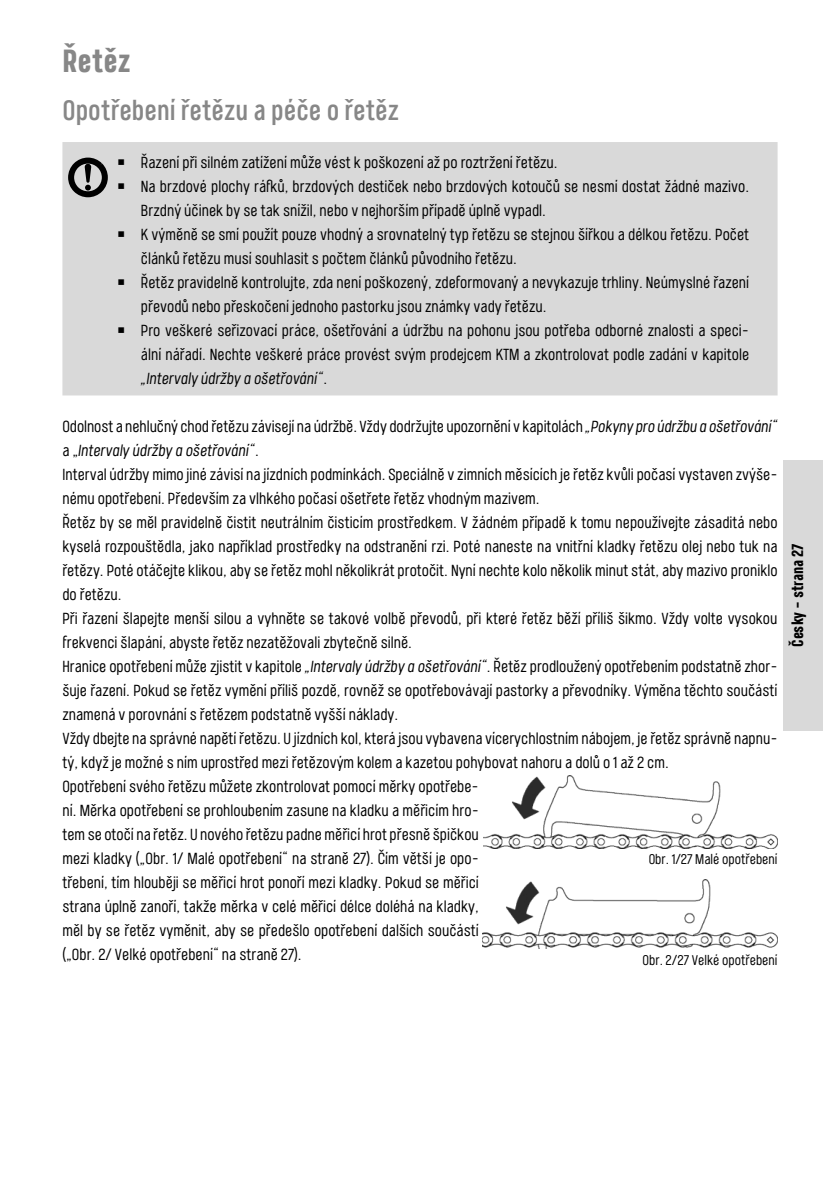
<style>
.page{position:relative;width:823px;height:1191px;background:#fff}
.page>*{position:absolute;margin:0;border:0;box-sizing:border-box;transform-origin:0 0}
.t1{font:700 32px "Port Condensed";color:#878787}
.t2{font:500 28px "Port Condensed";color:#878787}
.t3{font:16px/24px "Port Condensed";color:#000;text-align:justify}
.t4{font:italic 16px "Port Condensed";color:#000}
.t5{font:700 16px "Port Condensed";letter-spacing:-.005em;color:#000}
.t6{font:14px "Port Condensed";color:#000}
.s1{font-style:normal}
.s2{font-style:italic}
</style>
<div class="page">
<div style="left:782px;top:460px;width:40px;height:271px;background:#d9d9d9"></div>
<div style="left:62px;top:142px;width:715px;height:253px;background:#d9d9d9"></div>
<svg style="left:64px;top:155px;width:47px;height:46px;background:#8d8d8d"></svg>
<img style="left:483px;top:775px;width:294px;height:73px">
<img style="left:482px;top:879px;width:295px;height:69px">
<h1 class="t1" style="left:62px;top:40px;width:70px">Řetěz</h1>
<h2 class="t2" style="left:62px;top:92px;width:338px">Opotřebení řetězu a péče o řetěz</h2>
<p class="t3" style="left:118px;top:150px;width:440px">￭ Řazení při silném zatížení může vést k poškození až po roztržení řetězu.</p>
<p class="t3" style="left:118px;top:174px;width:632px">￭ Na brzdové plochy ráfků, brzdových destiček nebo brzdových kotoučů se nesmí dostat žádné mazivo.</p>
<p class="t3" style="left:141px;top:198px;width:406px">Brzdný účinek by se tak snížil, nebo v nejhorším případě úplně vypadl.</p>
<p class="t3" style="left:118px;top:222px;width:632px">￭ K výměně se smí použít pouze vhodný a srovnatelný typ řetězu se stejnou šířkou a délkou řetězu. Počet</p>
<p class="t3" style="left:141px;top:246px;width:377px">článků řetězu musí souhlasit s počtem článků původního řetězu.</p>
<p class="t3" style="left:118px;top:270px;width:632px">￭ Řetěz pravidelně kontrolujte, zda není poškozený, zdeformovaný a nevykazuje trhliny. Neúmyslné řazení</p>
<p class="t3" style="left:141px;top:294px;width:407px">převodů nebo přeskočení jednoho pastorku jsou známky vady řetězu.</p>
<p class="t3" style="left:118px;top:318px;width:632px">￭ Pro veškeré seřizovací práce, ošetřování a údržbu na pohonu jsou potřeba odborné znalosti a speci-</p>
<p class="t3" style="left:141px;top:342px;width:609px">ální nářadí. Nechte veškeré práce provést svým prodejcem KTM a zkontrolovat podle zadání v kapitole</p>
<p class="t4" style="left:141px;top:368px;width:187px">„Intervaly údržby a ošetřování“<span class="s1">.</span></p>
<p class="t3" style="left:62px;top:414px;width:716px;text-align:left">Odolnost a nehlučný chod řetězu závisejí na údržbě. Vždy dodržujte upozornění v kapitolách <span class="s2">„Pokyny pro údržbu a ošetřování“ </span>a „<span class="s2">Intervaly údržby a ošetřování“</span>.<br>Interval údržby mimo jiné závisí na jízdních podmínkách. Speciálně v zimních měsících je řetěz kvůli počasí vystaven zvýše&shy;nému opotřebení. Především za vlhkého počasí ošetřete řetěz vhodným mazivem.<br>Řetěz by se měl pravidelně čistit neutrálním čisticím prostředkem. V žádném případě k tomu nepoužívejte zásaditá nebo kyselá rozpouštědla, jako například prostředky na odstranění rzi. Poté naneste na vnitřní kladky řetězu olej nebo tuk na řetězy. Poté otáčejte klikou, aby se řetěz mohl několikrát protočit. Nyní nechte kolo několik minut stát, aby mazivo proniklo do řetězu.<br>Při řazení šlapejte menší silou a vyhněte se takové volbě převodů, při které řetěz běží příliš šikmo. Vždy volte vysokou frekvenci šlapání, abyste řetěz nezatěžovali zbytečně silně.<br>Hranice opotřebení může zjistit v kapitole <span class="s2">„Intervaly údržby a ošetřování“</span>. Řetěz prodloužený opotřebením podstatně zhor&shy;šuje řazení. Pokud se řetěz vymění příliš pozdě, rovněž se opotřebovávají pastorky a převodníky. Výměna těchto součástí znamená v porovnání s řetězem podstatně vyšší náklady.<br>Vždy dbejte na správné napětí řetězu. U jízdních kol, která jsou vybavena vícerychlostním nábojem, je řetěz správně napnu&shy;tý, když je možné s ním uprostřed mezi řetězovým kolem a kazetou pohybovat nahoru a dolů o 1 až 2 cm.</p>
<p class="t3" style="left:62px;top:774px;width:418px">Opotřebení svého řetězu můžete zkontrolovat pomocí měrky opotřebe&shy;ní. Měrka opotřebení se prohloubením zasune na kladku a měřicím hro&shy;tem se otočí na řetěz. U nového řetězu padne měřicí hrot přesně špičkou mezi kladky („Obr. 1/ Malé opotřebení“ na straně 27). Čím větší je opo&shy;třebení, tím hlouběji se měřicí hrot ponoří mezi kladky. Pokud se měřicí</p>
<p class="t3" style="left:62px;top:894px;width:417px">strana úplně zanoří, takže měrka v celé měřicí délce doléhá na kladky, měl by se řetěz vyměnit, aby se předešlo opotřebení dalších součástí („Obr. 2/ Velké opotřebení“ na straně 27).</p>
<p class="t6" style="left:648px;top:849px;width:130px">Obr. 1/27 Malé opotřebení</p>
<p class="t6" style="left:642px;top:951px;width:136px">Obr. 2/27 Velké opotřebení</p>
<p class="t5" style="left:786px;top:647px;width:105px;rotate:-90deg">Česky – strana 27</p>
</div>
